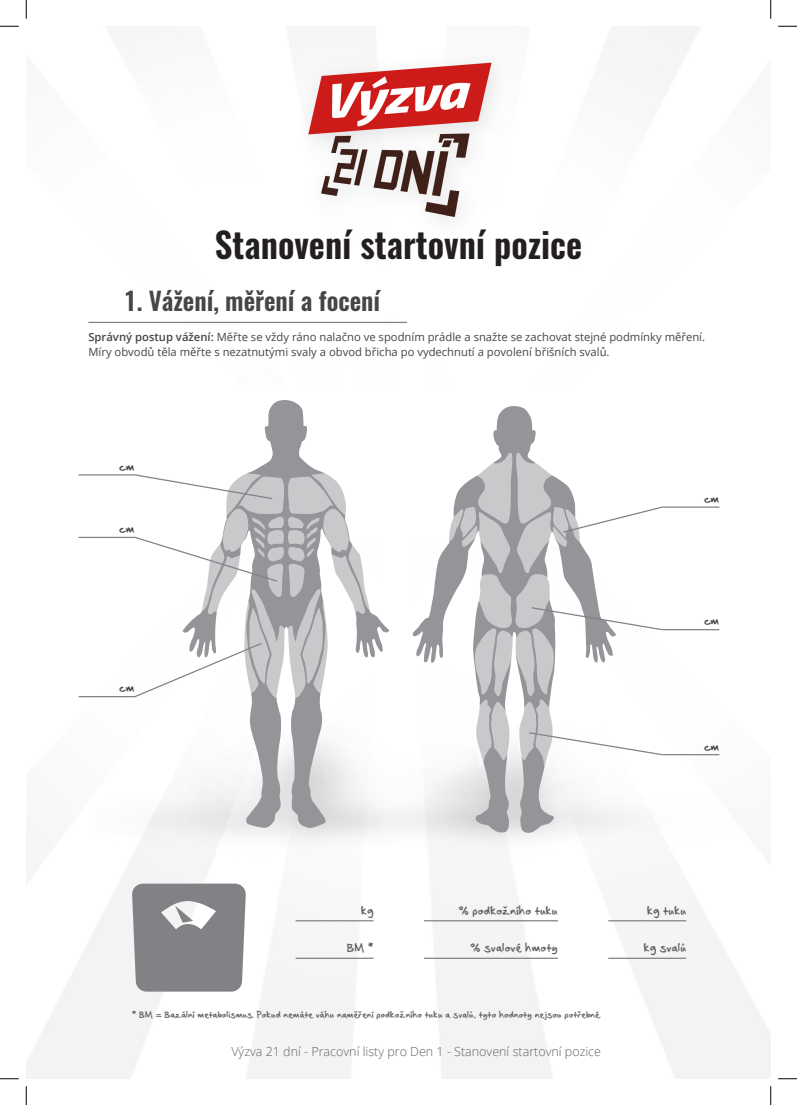
<style>
.page{position:relative;width:797px;height:1105px;background:#fff}
.page>*{position:absolute;margin:0;border:0;box-sizing:border-box;transform-origin:0 0}
.t1{font:600 35px "Oswald";color:#231f20}
.t2{font:600 25px "Oswald";color:#454647}
.t3{font:300 12.5px "Open Sans";color:#636366}
.t4{font:11.25px/15px "Open Sans";color:#454647}
.t5{font:11.25px "Seans Other Hand";color:#636366}
.t6{font:11.25px "Seans Other Hand";color:#454647}
.t7{font:8.75px "Seans Other Hand";color:#636366}
.s1{font-weight:600}
</style>
<div class="page">
<img style="left:88px;top:26px;width:612px;height:296px">
<svg style="left:183px;top:400px;width:433px;height:433px"></svg>
<svg style="left:198px;top:453px;width:384px;height:315px"></svg>
<svg style="left:133px;top:642px;width:130px;height:56px"></svg>
<svg style="left:134px;top:536px;width:144px;height:47px"></svg>
<svg style="left:134px;top:473px;width:139px;height:27px"></svg>
<hr style="left:79px;top:537px;width:56px;height:1px;background:#808285">
<hr style="left:79px;top:474px;width:56px;height:1px;background:#808285">
<hr style="left:79px;top:696px;width:56px;height:1px;background:#808285">
<hr style="left:662px;top:506px;width:57px;height:2px;background:#808285">
<hr style="left:662px;top:629px;width:57px;height:1px;background:#808285">
<hr style="left:662px;top:754px;width:57px;height:1px;background:#808285">
<svg style="left:561px;top:506px;width:102px;height:28px"></svg>
<svg style="left:530px;top:606px;width:133px;height:25px"></svg>
<svg style="left:528px;top:731px;width:135px;height:25px"></svg>
<hr style="left:295px;top:920px;width:78px;height:1px;background:#808285">
<hr style="left:424px;top:920px;width:134px;height:1px;background:#808285">
<hr style="left:424px;top:958px;width:134px;height:1px;background:#808285">
<hr style="left:608px;top:920px;width:78px;height:1px;background:#808285">
<hr style="left:608px;top:958px;width:78px;height:1px;background:#808285">
<hr style="left:295px;top:958px;width:78px;height:1px;background:#808285">
<svg style="left:132px;top:884px;width:114px;height:108px;background:#8e9092"></svg>
<hr style="left:88px;top:322px;width:319px;height:1px;background:#808285">
<svg style="left:0;top:25px;width:19px;height:2px"></svg>
<svg style="left:778px;top:25px;width:19px;height:2px"></svg>
<svg style="left:0;top:1078px;width:19px;height:1px"></svg>
<svg style="left:778px;top:1078px;width:19px;height:1px"></svg>
<svg style="left:25px;top:0;width:2px;height:19px"></svg>
<svg style="left:25px;top:1086px;width:2px;height:19px"></svg>
<svg style="left:770px;top:0;width:1px;height:19px"></svg>
<svg style="left:770px;top:1086px;width:1px;height:19px"></svg>
<h1 class="t1" style="left:215px;top:221px;width:369px">Stanovení startovní pozice</h1>
<h2 class="t2" style="left:124px;top:283px;width:258px">1. Vážení, měření a focení</h2>
<p class="t4" style="left:88px;top:329px;width:618px"><span class="s1">Správný postup vážení:</span> Měřte se vždy ráno nalačno ve spodním prádle a snažte se zachovat stejné podmínky měření.<br>Míry obvodů těla měřte s nezatnutými svaly a obvod břicha po vydechnutí a povolení břišních svalů.</p>
<p class="t6" style="left:119px;top:458px;width:17px">cm</p>
<p class="t6" style="left:119px;top:521px;width:17px">cm</p>
<p class="t6" style="left:119px;top:679px;width:17px">cm</p>
<p class="t6" style="left:704px;top:491px;width:17px">cm</p>
<p class="t6" style="left:704px;top:613px;width:17px">cm</p>
<p class="t6" style="left:704px;top:738px;width:17px">cm</p>
<p class="t5" style="left:361px;top:902px;width:14px">kg</p>
<p class="t5" style="left:458px;top:902px;width:101px">% podkožního tuku</p>
<p class="t5" style="left:470px;top:940px;width:89px">% svalové hmoty</p>
<p class="t5" style="left:647px;top:902px;width:41px">kg tuku</p>
<p class="t5" style="left:347px;top:940px;width:28px">BM *</p>
<p class="t5" style="left:643px;top:940px;width:44px">kg svalů</p>
<p class="t7" style="left:132px;top:1009px;width:470px">* BM = Bazální metabolismus. Pokud nemáte váhu naměření podkožního tuku a svalů, tyto hodnoty nejsou potřebné.</p>
<p class="t3" style="left:231px;top:1043px;width:371px">Výzva 21 dní - Pracovní listy pro Den 1 - Stanovení startovní pozice</p>
</div>
